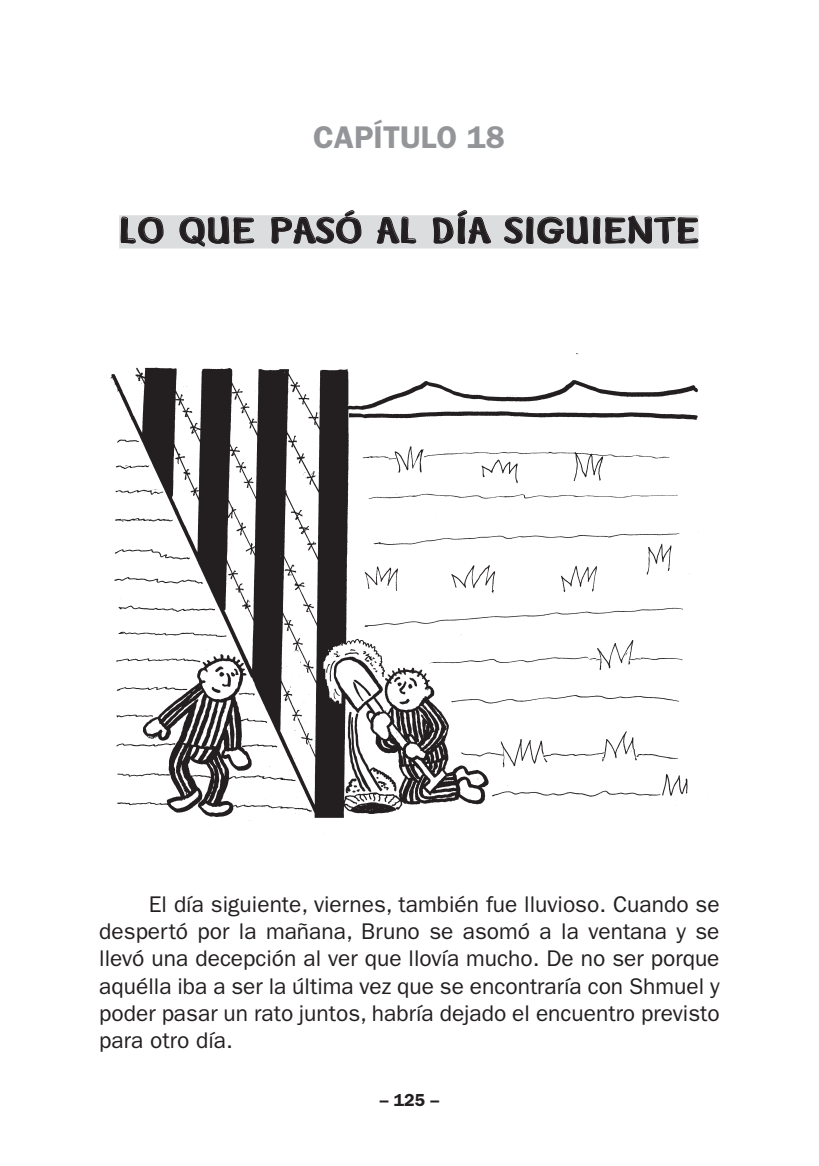
<style>
.page{position:relative;width:819px;height:1166px;background:#fff}
.page>*{position:absolute;margin:0;border:0;box-sizing:border-box;transform-origin:0 0}
.t1{font:33.25px "Disney Simple";letter-spacing:.02em;color:#231f20;scale:1.22 1}
.t2{font:600 31.5px "Franklin Gothic";color:#939598}
.t3{font:22.75px/27.3px "Franklin Gothic";color:#231f20;text-align:justify}
.t4{font:600 17.5px "Franklin Gothic";color:#231f20}
</style>
<div class="page">
<div style="left:119px;top:215px;width:579px;height:33px;background:#dcdddf"></div>
<svg style="left:120px;top:216px;width:44px;height:28px"></svg>
<svg style="left:179px;top:216px;width:75px;height:31px"></svg>
<svg style="left:271px;top:210px;width:90px;height:39px"></svg>
<svg style="left:376px;top:216px;width:40px;height:28px"></svg>
<svg style="left:432px;top:210px;width:59px;height:34px"></svg>
<svg style="left:504px;top:216px;width:194px;height:28px"></svg>
<img style="left:110px;top:354px;width:599px;height:480px">
<h2 class="t2" style="left:313px;top:118px;width:193px">CAPÍTULO 18</h2>
<h1 class="t1" style="left:119px;top:208px;width:71px">LO QUE</h1>
<h1 class="t1" style="left:269px;top:208px;width:20px">PASÓ</h1>
<h1 class="t1" style="left:376px;top:208px;width:206px">AL DÍA SIGUIENTE</h1>
<p class="t3" style="left:99px;top:890px;width:622px;text-indent:50px">El día siguiente, viernes, también fue lluvioso. Cuando se despertó por la mañana, Bruno se asomó a la ventana y se llevó una decepción al ver que llovía mucho. De no ser porque aquélla iba a ser la última vez que se encontraría con Shmuel y poder pasar un rato juntos, habría dejado el encuentro previsto para otro día.</p>
<p class="t4" style="left:380px;top:1089px;width:61px">– 125 –</p>
</div>
